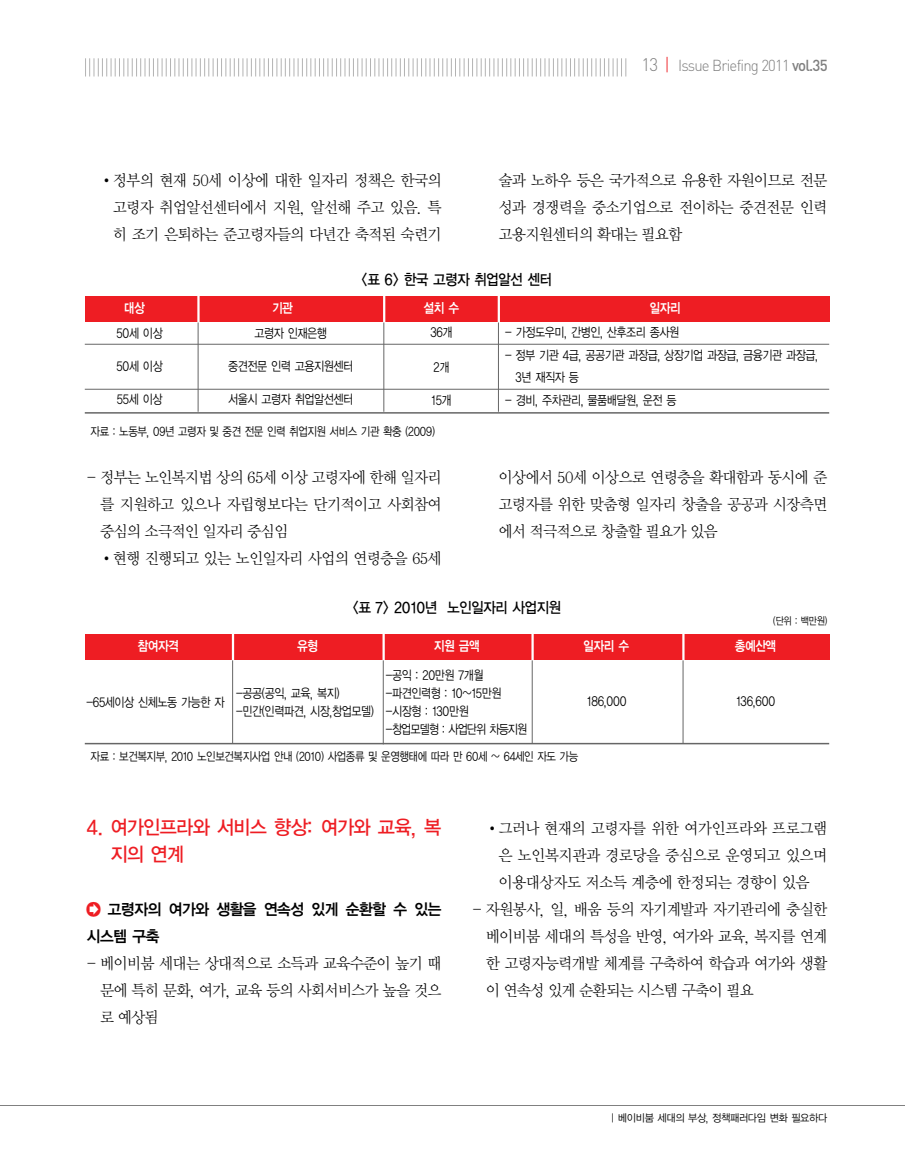
<style>
.page{position:relative;width:905px;height:1173px;background:#fff}
.page>*{position:absolute;margin:0;border:0;box-sizing:border-box;transform-origin:0 0}
.t1{font:19.5px/27px "YGO13";letter-spacing:-.11em;color:#ee1d23;scale:.95 1}
.t2{font:15.75px/27px "Y Mj O12";letter-spacing:-.105em;color:#000;text-align:justify;scale:.95 1}
.t3{font:300 15.75px "DIN";letter-spacing:-.05em;color:#808080;scale:.95 1}
.t4{font:15.75px/27px "YGO14";letter-spacing:-.115em;color:#000;scale:.95 1}
.t5{font:15px "YGO13";letter-spacing:-.11em;color:#000;scale:.9 1}
.t6{font:13.5px "YGO14";letter-spacing:-.105em;color:#fff;scale:.85 1}
.t7{font:12.75px/18.1px "YGO12";letter-spacing:-.105em;color:#000;scale:.85 1}
.t8{font:12px "YGO12";letter-spacing:-.105em;color:#000;scale:.85 1}
.t9{font:10.5px "YGO12";letter-spacing:-.11em;color:#000;scale:.95 1}
.t10{font:10.5px "YGO12";letter-spacing:-.11em;color:#000;scale:.85 1}
.s1{font-size:18px}
.s2{font-size:18px;color:#ee1d23}
.s3{font-weight:500}
</style>
<div class="page">
<svg style="left:85px;top:58px;width:541px;height:18px"></svg>
<hr style="left:0;top:1105px;width:904px;height:1px;background:#808080">
<div style="left:85px;top:296px;width:744px;height:26px;background:#ee1d23"></div>
<hr style="left:85px;top:344px;width:744px;height:1px;background:#666">
<hr style="left:85px;top:389px;width:744px;height:1px;background:#666">
<hr style="left:85px;top:412px;width:744px;height:2px;background:#666">
<hr style="left:197px;top:294px;width:3px;height:29px;background:#fff">
<hr style="left:198px;top:322px;width:1px;height:90px;background:#666">
<hr style="left:383px;top:294px;width:2px;height:29px;background:#fff">
<hr style="left:383px;top:322px;width:1px;height:90px;background:#666">
<hr style="left:497px;top:294px;width:3px;height:29px;background:#fff">
<hr style="left:498px;top:322px;width:1px;height:90px;background:#666">
<div style="left:85px;top:634px;width:744px;height:26px;background:#ee1d23"></div>
<hr style="left:85px;top:743px;width:744px;height:1px;background:#666">
<hr style="left:682px;top:632px;width:2px;height:29px;background:#fff">
<hr style="left:682px;top:660px;width:1px;height:84px;background:#666">
<hr style="left:531px;top:632px;width:2px;height:29px;background:#fff">
<hr style="left:532px;top:660px;width:1px;height:84px;background:#666">
<hr style="left:382px;top:632px;width:3px;height:29px;background:#fff">
<hr style="left:383px;top:660px;width:1px;height:84px;background:#666">
<hr style="left:232px;top:632px;width:2px;height:29px;background:#fff">
<hr style="left:232px;top:660px;width:1px;height:83px;background:#666">
<p class="t3" style="left:641px;top:59px;width:197px"><span class="s1">13</span> <span class="s2">|</span> Issue Briefing 2011 <span class="s3">vol.35</span></p>
<p class="t2" style="left:112px;top:167px;width:348px">정부의 현재 50세 이상에 대한 일자리 정책은 한국의 고령자 취업알선센터에서 지원, 알선해 주고 있음. 특 히 조기 은퇴하는 준고령자들의 다년간 축적된 숙련기</p>
<p class="t2" style="left:498px;top:167px;width:348px">술과 노하우 등은 국가적으로 유용한 자원이므로 전문 성과 경쟁력을 중소기업으로 전이하는 중견전문 인력 고용지원센터의 확대는 필요함</p>
<p class="t5" style="left:361px;top:273px;width:214px">&lt;표 6&gt; 한국 고령자 취업알선 센터</p>
<p class="t6" style="left:124px;top:302px;width:27px">대상</p>
<p class="t6" style="left:272px;top:302px;width:27px">기관</p>
<p class="t6" style="left:423px;top:302px;width:44px">설치 수</p>
<p class="t6" style="left:649px;top:302px;width:39px">일자리</p>
<p class="t7" style="left:254px;top:325px;width:88px">고령자 인재은행</p>
<p class="t7" style="left:228px;top:358px;width:149px">중견전문 인력 고용지원센터</p>
<p class="t7" style="left:228px;top:391px;width:149px">서울시 고령자 취업알선센터</p>
<p class="t7" style="left:505px;top:324px;width:207px">- 가정도우미, 간병인, 산후조리 종사원</p>
<p class="t7" style="left:515px;top:345px;width:358px;line-height:22.5px;text-indent:-10px">- 정부 기관 4급, 공공기관 과장급, 상장기업 과장급, 금융기관 과장급,<br>3년 재직자 등</p>
<p class="t7" style="left:505px;top:392px;width:204px">- 경비, 주차관리, 물품배달원, 운전 등</p>
<p class="t7" style="left:430px;top:324px;width:28px">36개</p>
<p class="t7" style="left:433px;top:359px;width:21px">2개</p>
<p class="t7" style="left:431px;top:392px;width:26px">15개</p>
<p class="t7" style="left:116px;top:325px;width:57px">50세 이상</p>
<p class="t7" style="left:116px;top:358px;width:57px">50세 이상</p>
<p class="t7" style="left:116px;top:391px;width:56px">55세 이상</p>
<p class="t8" style="left:90px;top:426px;width:407px">자료 : 노동부, 09년 고령자 및 중견 전문 인력 취업지원 서비스 기관 확충 (2009)</p>
<p class="t2" style="left:100px;top:464px;width:362px;text-indent:-13px">- 정부는 노인복지법 상의 65세 이상 고령자에 한해 일자리 를 지원하고 있으나 자립형보다는 단기적이고 사회참여 중심의 소극적인 일자리 중심임</p>
<p class="t2" style="left:112px;top:545px;width:348px">현행 진행되고 있는 노인일자리 사업의 연령층을 65세</p>
<p class="t2" style="left:498px;top:464px;width:348px">이상에서 50세 이상으로 연령층을 확대함과 동시에 준 고령자를 위한 맞춤형 일자리 창출을 공공과 시장측면 에서 적극적으로 창출할 필요가 있음</p>
<p class="t5" style="left:352px;top:600px;width:234px">&lt;표 7&gt; 2010년 노인일자리 사업지원</p>
<p class="t10" style="left:772px;top:616px;width:66px">(단위 : 백만원)</p>
<p class="t6" style="left:137px;top:640px;width:51px">참여자격</p>
<p class="t6" style="left:297px;top:640px;width:27px">유형</p>
<p class="t6" style="left:433px;top:640px;width:56px">지원 금액</p>
<p class="t6" style="left:583px;top:640px;width:56px">일자리 수</p>
<p class="t6" style="left:734px;top:640px;width:51px">총예산액</p>
<p class="t7" style="left:385px;top:667px;width:169px">-공익 : 20만원 7개월 -파견인력형 : 10~15만원 -시장형 : 130만원<br>-창업모델형 : 사업단위 차등지원</p>
<p class="t7" style="left:236px;top:685px;width:164px">-공공(공익, 교육, 복지) -민간(인력파견, 시장,창업모델)</p>
<p class="t7" style="left:86px;top:694px;width:164px">-65세이상 신체노동 가능한 자</p>
<p class="t7" style="left:587px;top:693px;width:49px">186,000</p>
<p class="t7" style="left:736px;top:693px;width:48px">136,600</p>
<p class="t8" style="left:90px;top:751px;width:576px">자료 : 보건복지부, 2010 노인보건복지사업 안내 (2010) 사업종류 및 운영행태에 따라 만 60세 ~ 64세인 자도 가능</p>
<p class="t1" style="left:110px;top:814px;width:351px;text-indent:-23px">4. 여가인프라와 서비스 향상: 여가와 교육, 복 지의 연계</p>
<p class="t4" style="left:86px;top:896px;width:376px;text-indent:21px">고령자의 여가와 생활을 연속성 있게 순환할 수 있는 시스템 구축</p>
<p class="t2" style="left:100px;top:950px;width:362px;text-indent:-13px">- 베이비붐 세대는 상대적으로 소득과 교육수준이 높기 때 문에 특히 문화, 여가, 교육 등의 사회서비스가 높을 것으 로 예상됨</p>
<p class="t2" style="left:498px;top:815px;width:348px">그러나 현재의 고령자를 위한 여가인프라와 프로그램 은 노인복지관과 경로당을 중심으로 운영되고 있으며 이용대상자도 저소득 계층에 한정되는 경향이 있음</p>
<p class="t2" style="left:485px;top:896px;width:362px;text-indent:-13px">- 자원봉사, 일, 배움 등의 자기계발과 자기관리에 충실한 베이비붐 세대의 특성을 반영, 여가와 교육, 복지를 연계 한 고령자능력개발 체계를 구축하여 학습과 여가와 생활 이 연속성 있게 순환되는 시스템 구축이 필요</p>
<p class="t9" style="left:610px;top:1113px;width:230px">| 베이비붐 세대의 부상, 정책패러다임 변화 필요하다</p>
</div>
